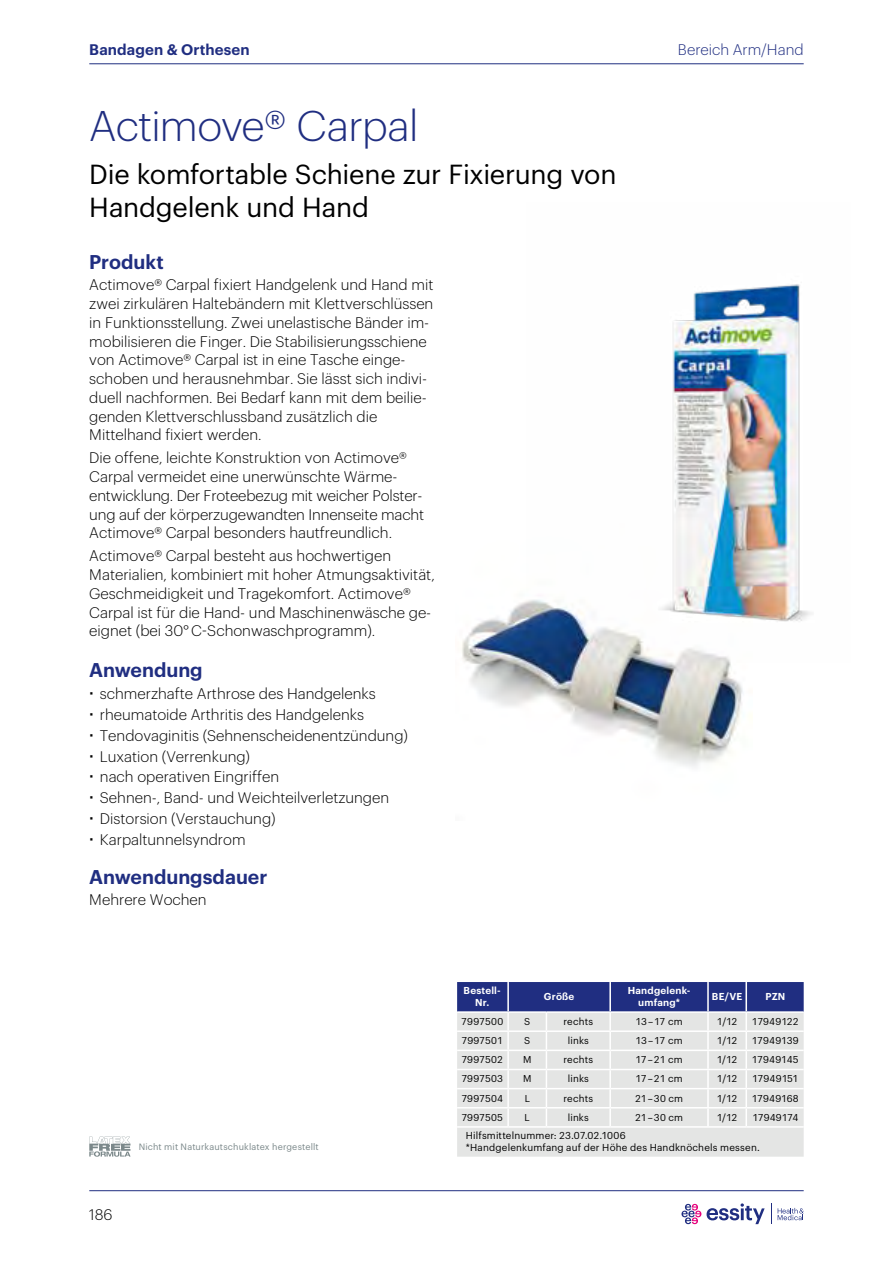
<style>
.page{position:relative;width:893px;height:1263px;background:#fff}
.page>*{position:absolute;margin:0;border:0;box-sizing:border-box;transform-origin:0 0}
.t1{font:300 42px "Graphik";letter-spacing:-.02em;color:#202e81}
.Product___Subheadline{font:27px/33px "Graphik";letter-spacing:-.01em;color:#000}
.Product___Subline_1{font:600 19.5px "Graphik";color:#202e81}
.Product___Copy{font:300 15px/18.8px "Graphik";color:#000}
.Header___LeftPage{font:600 15px "Graphik";letter-spacing:.01em;color:#202e81}
.Header___LeftPage-2{font:300 15px "Graphik";letter-spacing:.005em;color:#202e81}
.Table___Copy_Left{font:9.9px/11.4px "Graphik";letter-spacing:.02em;color:#000}
.Table___Head_Center{font:600 9.9px/11.4px "Graphik";letter-spacing:.02em;color:#fff;text-align:center}
.Table___Copy_Center___mother{font:9.75px "Graphik";letter-spacing:.01em;color:#000}
.Footer___Latex_Info{font:9px "Graphik";letter-spacing:.015em;color:#7b888a}
</style>
<div class="page">
<img style="left:462px;top:601px;width:281px;height:166px">
<img style="left:526px;top:284px;width:286px;height:379px">
<hr style="left:89px;top:63px;width:715px;height:1px;background:#202e81">
<hr style="left:89px;top:1190px;width:715px;height:1px;background:#202e81">
<svg style="left:681px;top:1204px;width:20px;height:20px"></svg>
<svg style="left:707px;top:1203px;width:58px;height:21px"></svg>
<svg style="left:771px;top:1203px;width:1px;height:21px"></svg>
<svg style="left:778px;top:1208px;width:26px;height:12px"></svg>
<div style="left:457px;top:1128px;width:347px;height:29px;background:#e4e5e4"></div>
<svg style="left:457px;top:982px;width:347px;height:144px;background:#bec2d2"></svg>
<hr style="left:457px;top:1107px;width:51px;height:1px;background:#fff">
<hr style="left:508px;top:1107px;width:38px;height:1px;background:#fff">
<hr style="left:546px;top:1107px;width:64px;height:1px;background:#fff">
<hr style="left:610px;top:1107px;width:98px;height:1px;background:#fff">
<hr style="left:708px;top:1107px;width:38px;height:1px;background:#fff">
<hr style="left:746px;top:1107px;width:58px;height:1px;background:#fff">
<svg style="left:89px;top:1137px;width:42px;height:20px"></svg>
<p class="Header___LeftPage" style="left:89px;top:38px;width:162px">Bandagen &amp; Orthesen</p>
<p class="Header___LeftPage-2" style="left:678px;top:38px;width:127px">Bereich Arm/Hand</p>
<h1 class="t1" style="left:89px;top:95px;width:331px">Actimove® Carpal</h1>
<p class="Product___Subheadline" style="left:89px;top:156px;width:529px">Die komfortable Schiene zur Fixierung von<br>Handgelenk und Hand</p>
<p class="Product___Subline_1" style="left:89px;top:247px;width:76px">Produkt</p>
<p class="Product___Copy" style="left:89px;top:274px;width:346px">Actimove® Carpal fixiert Handgelenk und Hand mit zwei zirkulären Haltebändern mit Klettverschlüssen in Funktionsstellung. Zwei unelastische Bänder im&shy;mobilisieren die Finger. Die Stabilisierungsschiene von Actimove® Carpal ist in eine Tasche einge&shy;schoben und herausnehmbar. Sie lässt sich indivi&shy;duell nachformen. Bei Bedarf kann mit dem beilie&shy;genden Klettverschlussband zusätzlich die Mittelhand fixiert werden.</p>
<p class="Product___Copy" style="left:89px;top:447px;width:336px">Die offene, leichte Konstruktion von Actimove® Carpal vermeidet eine unerwünschte Wärme&shy;entwicklung. Der Froteebezug mit weicher Polster&shy;ung auf der körperzugewandten Innenseite macht Actimove® Carpal besonders hautfreundlich.</p>
<p class="Product___Copy" style="left:89px;top:545px;width:347px">Actimove® Carpal besteht aus hochwertigen Materialien, kombiniert mit hoher Atmungsaktivität, Geschmeidigkeit und Tragekomfort. Actimove® Carpal ist für die Hand- und Maschinenwäsche ge&shy;eignet (bei 30° C-Schonwaschprogramm).</p>
<p class="Product___Subline_1" style="left:89px;top:655px;width:115px">Anwendung</p>
<p class="Product___Copy" style="left:100px;top:683px;width:277px">schmerzhafte Arthrose des Handgelenks</p>
<p class="Product___Copy" style="left:100px;top:704px;width:266px">rheumatoide Arthritis des Handgelenks</p>
<p class="Product___Copy" style="left:100px;top:725px;width:310px">Tendovaginitis (Sehnenscheidenentzündung)</p>
<p class="Product___Copy" style="left:100px;top:745px;width:152px">Luxation (Verrenkung)</p>
<p class="Product___Copy" style="left:100px;top:766px;width:181px">nach operativen Eingriffen</p>
<p class="Product___Copy" style="left:100px;top:787px;width:291px">Sehnen-, Band- und Weichteilverletzungen</p>
<p class="Product___Copy" style="left:100px;top:808px;width:177px">Distorsion (Verstauchung)</p>
<p class="Product___Copy" style="left:100px;top:829px;width:147px">Karpaltunnelsyndrom</p>
<p class="Product___Subline_1" style="left:89px;top:862px;width:180px">Anwendungsdauer</p>
<p class="Product___Copy" style="left:89px;top:889px;width:119px">Mehrere Wochen</p>
<p class="Product___Copy" style="left:89px;top:1204px;width:25px">186</p>
<p class="Footer___Latex_Info" style="left:139px;top:1140px;width:182px">Nicht mit Naturkautschuklatex hergestellt</p>
<p class="Table___Head_Center" style="left:464px;top:984px;width:39px">Bestell-<br>Nr.</p>
<p class="Table___Head_Center" style="left:544px;top:990px;width:32px">Größe</p>
<p class="Table___Head_Center" style="left:628px;top:984px;width:63px">Handgelenk&shy;umfang*</p>
<p class="Table___Head_Center" style="left:712px;top:990px;width:32px">BE/VE</p>
<p class="Table___Head_Center" style="left:765px;top:990px;width:21px">PZN</p>
<p class="Table___Copy_Center___mother" style="left:461px;top:1014px;width:43px">7997500</p>
<p class="Table___Copy_Center___mother" style="left:524px;top:1014px;width:8px">S</p>
<p class="Table___Copy_Center___mother" style="left:564px;top:1014px;width:31px">rechts</p>
<p class="Table___Copy_Center___mother" style="left:636px;top:1014px;width:49px">13 – 17 cm</p>
<p class="Table___Copy_Center___mother" style="left:717px;top:1014px;width:22px">1/12</p>
<p class="Table___Copy_Center___mother" style="left:752px;top:1014px;width:48px">17949122</p>
<p class="Table___Copy_Center___mother" style="left:461px;top:1033px;width:43px">7997501</p>
<p class="Table___Copy_Center___mother" style="left:524px;top:1033px;width:8px">S</p>
<p class="Table___Copy_Center___mother" style="left:568px;top:1033px;width:22px">links</p>
<p class="Table___Copy_Center___mother" style="left:636px;top:1033px;width:49px">13 – 17 cm</p>
<p class="Table___Copy_Center___mother" style="left:717px;top:1033px;width:22px">1/12</p>
<p class="Table___Copy_Center___mother" style="left:752px;top:1033px;width:48px">17949139</p>
<p class="Table___Copy_Center___mother" style="left:461px;top:1052px;width:43px">7997502</p>
<p class="Table___Copy_Center___mother" style="left:523px;top:1052px;width:10px">M</p>
<p class="Table___Copy_Center___mother" style="left:563px;top:1052px;width:31px">rechts</p>
<p class="Table___Copy_Center___mother" style="left:635px;top:1052px;width:49px">17 – 21 cm</p>
<p class="Table___Copy_Center___mother" style="left:717px;top:1052px;width:22px">1/12</p>
<p class="Table___Copy_Center___mother" style="left:752px;top:1052px;width:48px">17949145</p>
<p class="Table___Copy_Center___mother" style="left:461px;top:1071px;width:43px">7997503</p>
<p class="Table___Copy_Center___mother" style="left:523px;top:1071px;width:10px">M</p>
<p class="Table___Copy_Center___mother" style="left:568px;top:1071px;width:22px">links</p>
<p class="Table___Copy_Center___mother" style="left:635px;top:1071px;width:49px">17 – 21 cm</p>
<p class="Table___Copy_Center___mother" style="left:717px;top:1071px;width:22px">1/12</p>
<p class="Table___Copy_Center___mother" style="left:752px;top:1071px;width:48px">17949151</p>
<p class="Table___Copy_Center___mother" style="left:461px;top:1091px;width:43px">7997504</p>
<p class="Table___Copy_Center___mother" style="left:525px;top:1091px;width:7px">L</p>
<p class="Table___Copy_Center___mother" style="left:563px;top:1091px;width:31px">rechts</p>
<p class="Table___Copy_Center___mother" style="left:635px;top:1091px;width:49px">21 – 30 cm</p>
<p class="Table___Copy_Center___mother" style="left:717px;top:1091px;width:22px">1/12</p>
<p class="Table___Copy_Center___mother" style="left:752px;top:1091px;width:48px">17949168</p>
<p class="Table___Copy_Center___mother" style="left:461px;top:1110px;width:43px">7997505</p>
<p class="Table___Copy_Center___mother" style="left:525px;top:1110px;width:7px">L</p>
<p class="Table___Copy_Center___mother" style="left:568px;top:1110px;width:22px">links</p>
<p class="Table___Copy_Center___mother" style="left:635px;top:1110px;width:49px">21 – 30 cm</p>
<p class="Table___Copy_Center___mother" style="left:717px;top:1110px;width:22px">1/12</p>
<p class="Table___Copy_Center___mother" style="left:752px;top:1110px;width:47px">17949174</p>
<p class="Table___Copy_Left" style="left:466px;top:1129px;width:296px">Hilfsmittelnummer: 23.07.02.1006<br>*Handgelenkumfang auf der Höhe des Handknöchels messen.</p>
</div>
